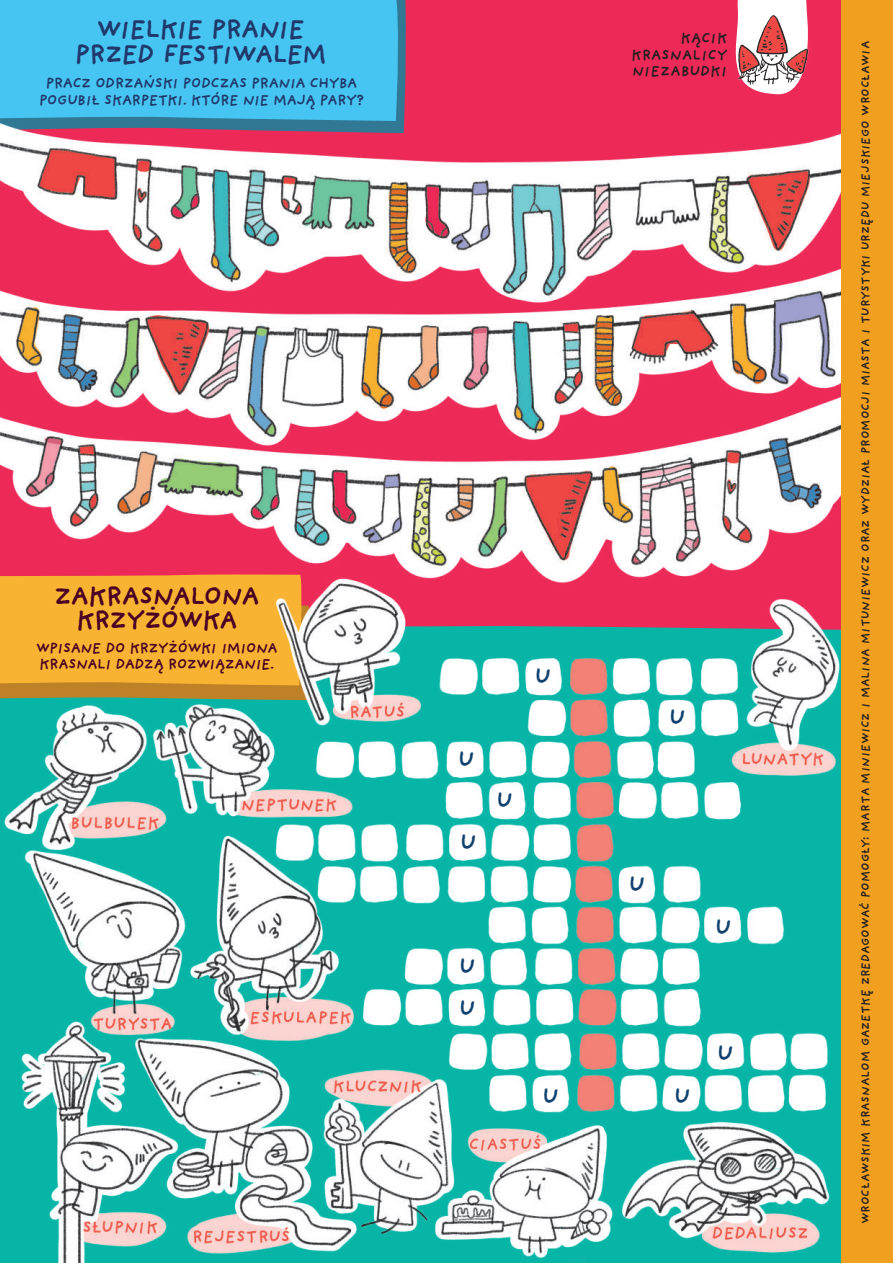
<style>
.page{position:relative;width:893px;height:1263px;background:#fff}
.page>*{position:absolute;margin:0;border:0;box-sizing:border-box;transform-origin:0 0}
.t1{font:700 27px/24.9px "Providence Sans Pro";letter-spacing:-.07em;color:#20386c;text-align:center}
.t2{font:700 27px/24px "Providence Sans Pro";letter-spacing:-.055em;color:#4a0022;text-align:center}
.t3{font:700 22.95px/41.5px "Providence Sans Pro";color:#114270}
.t4{font:700 15px/16.5px "Providence Sans Pro";letter-spacing:-.045em;color:#20386c;text-align:center}
.t5{font:700 15px/16.5px "Providence Sans Pro";letter-spacing:-.045em;color:#4a0022}
.t6{font:700 15px/16.5px "Providence Sans Pro";color:#231f20;text-align:justify}
.t7{font:700 12px "Providence Sans Pro";color:#231f20}
</style>
<div class="page">
<img style="left:0;top:0;width:841px;height:1263px">
<div style="left:841px;top:0;width:52px;height:1263px;background:#f09f1f"></div>
<h1 class="t1" style="left:74px;top:17px;width:254px">WIELKIE PRANIE<br>PRZED FESTIWALEM</h1>
<p class="t4" style="left:39px;top:75px;width:327px">PRACZ ODRZAŃSKI PODCZAS PRANIA CHYBA<br>POGUBIŁ SKARPETKI. KTÓRE NIE MAJĄ PARY?</p>
<p class="t6" style="left:631px;top:30px;width:98px;text-indent:49px">KĄCIK KRASNALICY NIEZABUDKI</p>
<h1 class="t2" style="left:54px;top:583px;width:208px">ZAKRASNALONA<br>KRZYŻÓWKA</h1>
<p class="t5" style="left:36px;top:639px;width:243px">WPISANE DO KRZYŻÓWKI IMIONA<br>KRASNALI DADZĄ ROZWIĄZANIE.</p>
<h2 class="t3" style="left:535px;top:655px;width:17px">U</h2>
<h2 class="t3" style="left:458px;top:739px;width:17px">U</h2>
<h2 class="t3" style="left:460px;top:821px;width:17px">U</h2>
<h2 class="t3" style="left:497px;top:779px;width:17px">U</h2>
<h2 class="t3" style="left:459px;top:946px;width:17px">U<br>U</h2>
<h2 class="t3" style="left:669px;top:697px;width:17px">U</h2>
<h2 class="t3" style="left:629px;top:863px;width:17px">U</h2>
<h2 class="t3" style="left:543px;top:1075px;width:17px">U</h2>
<h2 class="t3" style="left:674px;top:1075px;width:17px">U</h2>
<h2 class="t3" style="left:715px;top:906px;width:17px">U</h2>
<h2 class="t3" style="left:717px;top:1032px;width:17px">U</h2>
<p class="t7" style="left:858px;top:1224px;width:1185px;rotate:-90deg">WROCŁAWSKIM KRASNALOM GAZETKĘ ZREDAGOWAĆ POMOGŁY: MARTA MINIEWICZ I MALINA MITUNIEWICZ ORAZ WYDZIAŁ PROMOCJI MIASTA I TURYSTYKI URZĘDU MIEJSKIEGO WROCŁAWIA</p>
</div>
